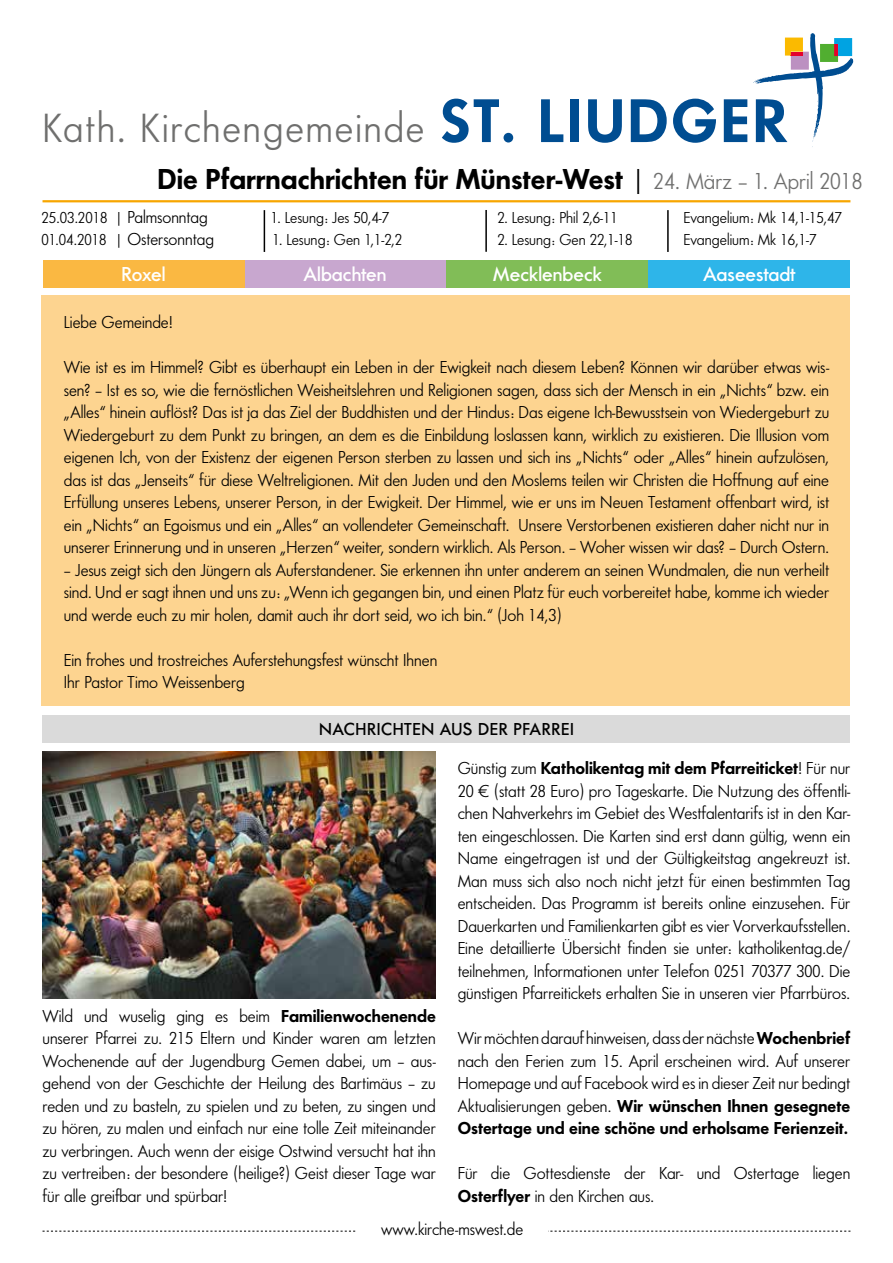
<style>
.page{position:relative;width:893px;height:1263px;background:#fff}
.page>*{position:absolute;margin:0;border:0;box-sizing:border-box;transform-origin:0 0}
.t1{font:42.45px "Futura No 2 D Boo";letter-spacing:.045em;color:#6f6f6e}
.t2{font:30px "Futura No 2 D Dem Bol";color:#000}
.t3{font:500 21px "Futura No 2 D";color:#fff}
.t4{font:18px/22.5px "Futura No 2 D Boo";color:#000;text-align:justify}
.t5{font:18px/22.5px "Futura No 2 D Dem Bol";color:#000}
.t6{font:500 18px "Futura No 2 D";letter-spacing:.03em;color:#000}
.t7{font:16.5px "Futura No 2 D Boo";color:#000}
.s1{font-family:"Futura No 2 D Dem Bol";font-size:64.05px;color:#004d91}
.s2{font-family:"Futura No 2 D Boo"}
.s3{font-family:"Futura No 2 D Boo";font-size:24px;color:#6f6f6e}
.s4{font-size:18px}
.s5{font-size:16.5px}
.s6{font-family:"Futura No 2 D Dem Bol"}
</style>
<div class="page">
<div style="left:42px;top:296px;width:808px;height:410px;background:#fdd490"></div>
<svg style="left:753px;top:33px;width:101px;height:114px"></svg>
<hr style="left:485px;top:210px;width:2px;height:42px;background:#000">
<hr style="left:264px;top:210px;width:1px;height:42px;background:#000">
<hr style="left:667px;top:210px;width:2px;height:42px;background:#000">
<svg style="left:43px;top:1231px;width:807px;height:1px"></svg>
<div style="left:356px;top:1222px;width:192px;height:27px;background:#fff"></div>
<hr style="left:43px;top:200px;width:807px;height:2px;background:#f7a600">
<img style="left:43px;top:752px;width:393px;height:246px">
<div style="left:43px;top:715px;width:807px;height:28px;background:#dadada"></div>
<div style="left:43px;top:260px;width:201px;height:28px;background:#fab842"></div>
<div style="left:244px;top:260px;width:202px;height:28px;background:#c8a7cf"></div>
<div style="left:446px;top:260px;width:202px;height:28px;background:#81bd57"></div>
<div style="left:648px;top:260px;width:202px;height:28px;background:#2eb5e9"></div>
<h1 class="t1" style="left:43px;top:104px;width:747px">Kath. Kirchengemeinde <span class="s1">ST. LIUDGER</span></h1>
<h2 class="t2" style="left:158px;top:162px;width:706px">Die Pfarrnachrichten für Münster-West <span class="s2">|</span> <span class="s3">24. März – 1. April 2018</span></h2>
<p class="t7" style="left:41px;top:209px;width:168px">25.03.2018 | <span class="s4">Palmsonntag</span></p>
<p class="t7" style="left:271px;top:209px;width:120px">1. Lesung: Jes 50,4-7</p>
<p class="t7" style="left:497px;top:209px;width:122px">2. Lesung: Phil 2,6-11</p>
<p class="t7" style="left:683px;top:209px;width:160px">Evangelium: Mk 14,1-15,47</p>
<p class="t4" style="left:41px;top:228px;width:174px"><span class="s5">01.04.2018 |</span> Ostersonntag</p>
<p class="t7" style="left:273px;top:230px;width:131px">1. Lesung: Gen 1,1-2,2</p>
<p class="t7" style="left:497px;top:230px;width:137px">2. Lesung: Gen 22,1-18</p>
<p class="t7" style="left:683px;top:230px;width:134px">Evangelium: Mk 16,1-7</p>
<p class="t3" style="left:122px;top:262px;width:45px">Roxel</p>
<p class="t3" style="left:304px;top:262px;width:85px">Albachten</p>
<p class="t3" style="left:493px;top:262px;width:111px">Mecklenbeck</p>
<p class="t3" style="left:703px;top:262px;width:94px">Aaseestadt</p>
<p class="t4" style="left:64px;top:311px;width:111px">Liebe Gemeinde!</p>
<p class="t4" style="left:64px;top:356px;width:767px">Wie ist es im Himmel? Gibt es überhaupt ein Leben in der Ewigkeit nach diesem Leben? Können wir darüber etwas wis&shy;sen? – Ist es so, wie die fernöstlichen Weisheitslehren und Religionen sagen, dass sich der Mensch in ein „Nichts“ bzw. ein „Alles“ hinein auflöst? Das ist ja das Ziel der Buddhisten und der Hindus: Das eigene Ich-Bewusstsein von Wiedergeburt zu Wiedergeburt zu dem Punkt zu bringen, an dem es die Einbildung loslassen kann, wirklich zu existieren. Die Illusion vom eigenen Ich, von der Existenz der eigenen Person sterben zu lassen und sich ins „Nichts“ oder „Alles“ hinein aufzulösen, das ist das „Jenseits“ für diese Weltreligionen. Mit den Juden und den Moslems teilen wir Christen die Hoffnung auf eine Erfüllung unseres Lebens, unserer Person, in der Ewigkeit. Der Himmel, wie er uns im Neuen Testament offenbart wird, ist ein „Nichts“ an Egoismus und ein „Alles“ an vollendeter Gemeinschaft. Unsere Verstorbenen existieren daher nicht nur in unserer Erinnerung und in unseren „Herzen“ weiter, sondern wirklich. Als Person. – Woher wissen wir das? – Durch Ostern.</p>
<p class="t4" style="left:64px;top:559px;width:767px">– Jesus zeigt sich den Jüngern als Auferstandener. Sie erkennen ihn unter anderem an seinen Wundmalen, die nun verheilt sind. Und er sagt ihnen und uns zu: „Wenn ich gegangen bin, und einen Platz für euch vorbereitet habe, komme ich wieder und werde euch zu mir holen, damit auch ihr dort seid, wo ich bin.“ (Joh 14,3)</p>
<p class="t4" style="left:64px;top:649px;width:375px">Ein frohes und trostreiches Auferstehungsfest wünscht Ihnen<br>Ihr Pastor Timo Weissenberg</p>
<p class="t6" style="left:319px;top:719px;width:256px">NACHRICHTEN AUS DER PFARREI</p>
<p class="t4" style="left:43px;top:1004px;width:395px">Wild und wuselig ging es beim <span class="s6">Familienwochenende </span>unserer Pfarrei zu. 215 Eltern und Kinder waren am letzten Wochenende auf der Jugendburg Gemen dabei, um – aus&shy;gehend von der Geschichte der Heilung des Bartimäus – zu reden und zu basteln, zu spielen und zu beten, zu singen und zu hören, zu malen und einfach nur eine tolle Zeit miteinander zu verbringen. Auch wenn der eisige Ostwind versucht hat ihn zu vertreiben: der besondere (heilige?) Geist dieser Tage war für alle greifbar und spürbar!</p>
<p class="t5" style="left:458px;top:757px;width:394px"><span class="s2">Günstig zum</span> Katholikentag mit dem Pfarreiticket<span class="s2">! Für nur</span></p>
<p class="t4" style="left:458px;top:779px;width:394px">20 € (statt 28 Euro) pro Tageskarte. Die Nutzung des öffentli&shy;chen Nahverkehrs im Gebiet des Westfalentarifs ist in den Kar&shy;ten eingeschlossen. Die Karten sind erst dann gültig, wenn ein Name eingetragen ist und der Gültigkeitstag angekreuzt ist.<br>Man muss sich also noch nicht jetzt für einen bestimmten Tag entscheiden. Das Programm ist bereits online einzusehen. Für Dauerkarten und Familienkarten gibt es vier Vorverkaufsstellen.<br>Eine detaillierte Übersicht finden sie unter: katholikentag.de/ teilnehmen, Informationen unter Telefon 0251 70377 300. Die günstigen Pfarreitickets erhalten Sie in unseren vier Pfarrbüros.</p>
<p class="t4" style="left:458px;top:1027px;width:394px">Wir möchten darauf hinweisen, dass der nächste <span class="s6">Wochenbrief </span>nach den Ferien zum 15. April erscheinen wird. Auf unserer Homepage und auf Facebook wird es in dieser Zeit nur bedingt</p>
<p class="t5" style="left:458px;top:1094px;width:394px"><span class="s2">Aktualisierungen geben.</span> Wir wünschen Ihnen gesegnete<br>Ostertage und eine schöne und erholsame Ferienzeit.</p>
<p class="t4" style="left:458px;top:1162px;width:394px">Für die Gottesdienste der Kar- und Ostertage liegen<br><span class="s6">Osterflyer</span> in den Kirchen aus.</p>
<p class="t4" style="left:381px;top:1218px;width:144px">www.kirche-mswest.de</p>
</div>
